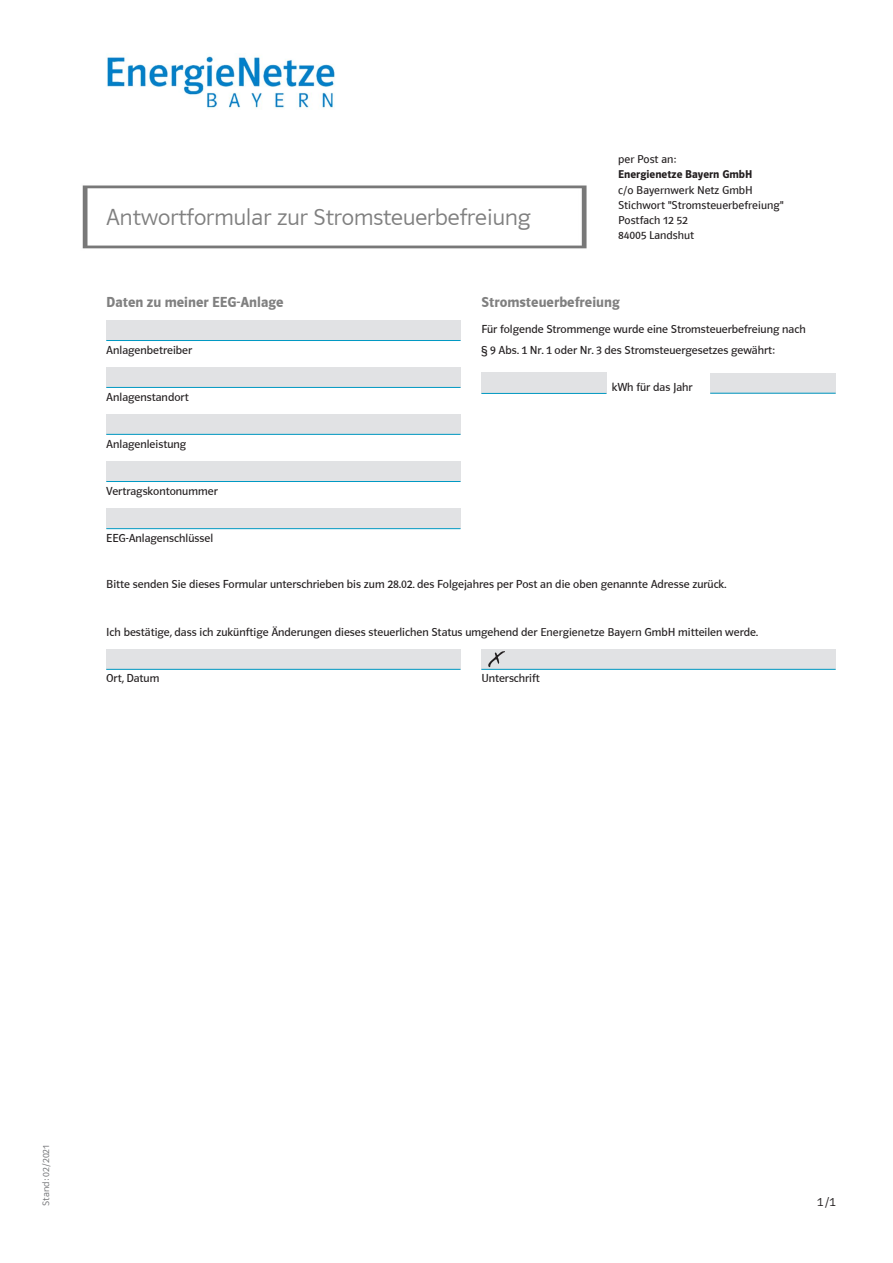
<style>
.page{position:relative;width:893px;height:1263px;background:#fff}
.page>*{position:absolute;margin:0;border:0;box-sizing:border-box;transform-origin:0 0}
.Formular_Headline_2{font:24px "Polo 22 R Leicht";color:#808080}
.Formular_Zwischenhea{font:15px "Polo 11 R Bold";color:#808080}
.Formular_Paginierung{font:12.75px "Polo 11 R Leicht";color:#231f20}
.Formulartext_11_Buch{font:12px "Polo 11 R";color:#231f20}
.Formular_Zwischenhea-2{font:12px/21.1px "Polo 11 R";color:#231f20}
.t1{font:11.7px/15.1px "Polo 22 Buch";color:#231f20}
.t2{font:600 11.7px "Polo 22";color:#231f20}
.Infoblatt_mB_Bildnac{font:9.75px "Polo 11 Leicht";color:#6c6d70}
.s1{font-family:"Polo 22 Buch";font-size:11.7px}
</style>
<div class="page">
<img style="left:82px;top:185px;width:505px;height:64px">
<div style="left:106px;top:320px;width:354px;height:21px;background:#e1e2e4"></div>
<hr style="left:106px;top:340px;width:354px;height:1px;background:#0099c3">
<div style="left:106px;top:367px;width:354px;height:21px;background:#e1e2e4"></div>
<hr style="left:106px;top:387px;width:354px;height:1px;background:#0099c3">
<div style="left:106px;top:414px;width:354px;height:21px;background:#e1e2e4"></div>
<hr style="left:106px;top:434px;width:354px;height:1px;background:#0099c3">
<div style="left:106px;top:461px;width:354px;height:21px;background:#e1e2e4"></div>
<hr style="left:106px;top:481px;width:354px;height:1px;background:#0099c3">
<div style="left:710px;top:373px;width:126px;height:20px;background:#e1e2e4"></div>
<hr style="left:710px;top:393px;width:126px;height:1px;background:#0099c3">
<div style="left:481px;top:372px;width:125px;height:22px;background:#e1e2e4"></div>
<hr style="left:481px;top:393px;width:125px;height:1px;background:#0099c3">
<div style="left:106px;top:649px;width:354px;height:20px;background:#e1e2e4"></div>
<hr style="left:106px;top:669px;width:354px;height:1px;background:#0099c3">
<div style="left:481px;top:649px;width:355px;height:20px;background:#e1e2e4"></div>
<hr style="left:481px;top:669px;width:355px;height:1px;background:#0099c3">
<svg style="left:488px;top:651px;width:17px;height:16px"></svg>
<div style="left:106px;top:508px;width:354px;height:21px;background:#e1e2e4"></div>
<hr style="left:106px;top:528px;width:354px;height:1px;background:#0099c3">
<img style="left:107px;top:56px;width:228px;height:53px">
<p class="Formular_Headline_2" style="left:106px;top:204px;width:426px">Antwortformular zur Stromsteuerbefreiung</p>
<p class="t1" style="left:618px;top:152px;width:60px">per Post an:</p>
<p class="t2" style="left:618px;top:168px;width:136px">Energienetze Bayern GmbH</p>
<p class="t1" style="left:618px;top:182px;width:167px">c/o Bayernwerk Netz GmbH<br>Stichwort "Stromsteuerbefreiung"<br>Postfach 12 52<br>84005 Landshut</p>
<p class="Formular_Zwischenhea" style="left:106px;top:294px;width:179px">Daten zu meiner EEG-Anlage</p>
<p class="Formular_Zwischenhea" style="left:481px;top:294px;width:140px">Stromsteuerbefreiung</p>
<p class="Formular_Zwischenhea-2" style="left:481px;top:319px;width:326px">Für folgende Strommenge wurde eine Stromsteuerbefreiung nach § 9 Abs. 1 Nr. 1 oder Nr. 3 des Stromsteuergesetzes gewährt:</p>
<p class="Formular_Zwischenhea-2" style="left:612px;top:376px;width:82px">kWh für das Jahr</p>
<p class="Formulartext_11_Buch" style="left:106px;top:344px;width:87px">Anlagenbetreiber</p>
<p class="Formulartext_11_Buch" style="left:106px;top:391px;width:84px">Anlagenstandort</p>
<p class="Formulartext_11_Buch" style="left:106px;top:438px;width:81px">Anlagenleistung</p>
<p class="Formulartext_11_Buch" style="left:106px;top:485px;width:113px">Vertragskontonummer</p>
<p class="Formulartext_11_Buch" style="left:106px;top:531px;width:108px">EEG-Anlagenschlüssel</p>
<p class="Formulartext_11_Buch" style="left:106px;top:578px;width:622px">Bitte senden Sie dieses Formular unterschrieben bis zum 28.02. des Folgejahres per Post an die oben genannte Adresse zurück.</p>
<p class="Formulartext_11_Buch" style="left:106px;top:625px;width:654px">Ich bestätige, dass ich zukünftige Änderungen dieses steuerlichen Status umgehend der <span class="s1">Energienetze Bayern</span> GmbH mitteilen werde.</p>
<p class="Formulartext_11_Buch" style="left:106px;top:672px;width:55px">Ort, Datum</p>
<p class="Formulartext_11_Buch" style="left:481px;top:672px;width:60px">Unterschrift</p>
<p class="Infoblatt_mB_Bildnac" style="left:41px;top:1206px;width:62px;rotate:-90deg">Stand: 02/2021</p>
<p class="Formular_Paginierung" style="left:817px;top:1194px;width:20px">1/1</p>
</div>
